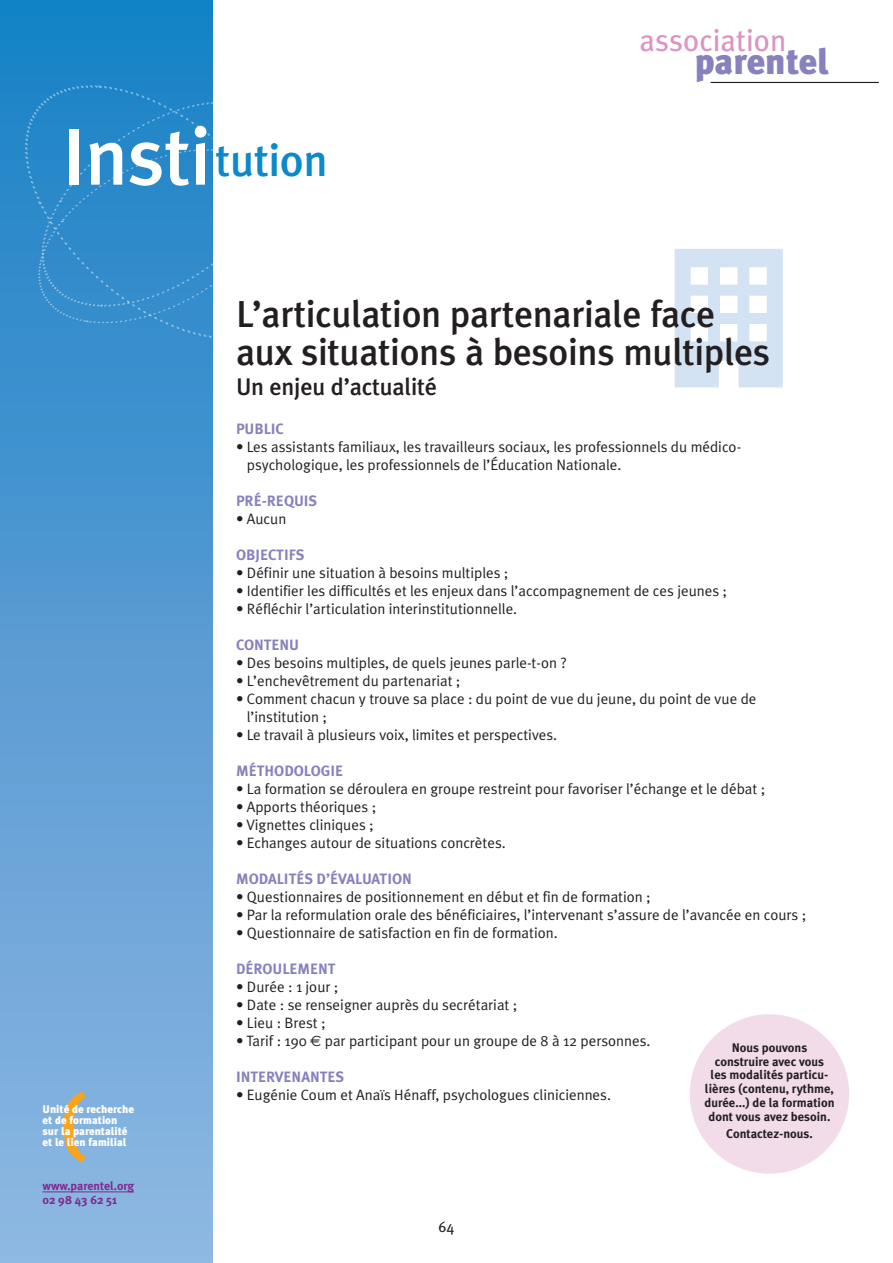
<style>
.page{position:relative;width:893px;height:1263px;background:#fff}
.page>*{position:absolute;margin:0;border:0;box-sizing:border-box;transform-origin:0 0}
.t1{font:500 45.3px "Meta Plus";letter-spacing:-.01em;color:#0c89cb}
.Titre{font:500 37.5px/37.5px "Meta Plus";letter-spacing:-.01em;color:#231f20}
.t2{font:900 36px "Meta Plus";color:#8781bd}
.t3{font:30.6px "Meta Plus";color:#dc94c0}
.Titre-2{font:500 24px "Meta Plus";letter-spacing:-.01em;color:#231f20}
.Txt{font:15px/18px "Meta Plus Normal";color:#231f20}
.Sous-titre{font:700 15px "Meta Plus";color:#8781bd}
.Sous-titre-2{font:15px "Meta Plus Normal";color:#231f20}
.t4{font:15px "Meta Plus";color:#231f20}
.t5{font:700 12.6px/13.8px "Meta Plus";color:#231f20;text-align:center}
.t6{font:700 12px/13.5px "Meta Plus";color:#802990}
.t7{font:900 10.95px/10.9px "Meta Plus";color:#fff}
.s1{font-size:80.85px;color:#fff}
.s2{font-family:"Euro Sans"}
</style>
<div class="page">
<svg style="left:0;top:0;width:213px;height:1263px;background:#5fa0d5"></svg>
<svg style="left:0;top:75px;width:213px;height:275px;background:#2d8aca"></svg>
<hr style="left:43px;top:1191px;width:91px;height:1px;background:#802990">
<hr style="left:711px;top:82px;width:168px;height:1px;background:#231f20">
<svg style="left:64px;top:1091px;width:21px;height:71px"></svg>
<div style="left:690px;top:1014px;width:159px;height:160px;background:#f2dcea;border-radius:50%"></div>
<svg style="left:675px;top:249px;width:108px;height:138px"></svg>
<h1 class="t1" style="left:62px;top:134px;width:267px"><span class="s1">Insti</span>tution</h1>
<h3 class="t3" style="left:640px;top:22px;width:148px">association</h3>
<h3 class="t2" style="left:695px;top:40px;width:136px">parentel</h3>
<p class="t7" style="left:43px;top:1104px;width:93px">Unité de recherche et de formation sur la parentalité et le lien familial</p>
<p class="t6" style="left:43px;top:1179px;width:93px">www.parentel.org<br>02 98 43 62 51</p>
<p class="Titre" style="left:236px;top:295px;width:536px">L’articulation partenariale face aux situations à besoins multiples</p>
<p class="Titre-2" style="left:236px;top:372px;width:202px">Un enjeu d’actualité</p>
<p class="Sous-titre" style="left:236px;top:420px;width:49px">PUBLIC</p>
<p class="Txt" style="left:247px;top:437px;width:496px;text-indent:-11px">• Les assistants familiaux, les travailleurs sociaux, les professionnels du médico&shy;psychologique, les professionnels de l’Éducation Nationale.</p>
<p class="Sous-titre" style="left:236px;top:492px;width:83px">PRÉ-REQUIS</p>
<p class="Sous-titre-2" style="left:236px;top:510px;width:52px">• Aucun</p>
<p class="Sous-titre" style="left:236px;top:546px;width:70px">OBJECTIFS</p>
<p class="Txt" style="left:236px;top:563px;width:274px">• Définir une situation à besoins multiples ;</p>
<p class="Txt" style="left:236px;top:581px;width:493px">• Identifier les difficultés et les enjeux dans l’accompagnement de ces jeunes ;</p>
<p class="Txt" style="left:236px;top:599px;width:283px">• Réfléchir l’articulation interinstitutionnelle.</p>
<p class="Sous-titre" style="left:236px;top:636px;width:65px">CONTENU</p>
<p class="Txt" style="left:236px;top:653px;width:332px">• Des besoins multiples, de quels jeunes parle-t-on ?</p>
<p class="Txt" style="left:236px;top:671px;width:226px">• L’enchevêtrement du partenariat ;</p>
<p class="Txt" style="left:247px;top:689px;width:511px;text-indent:-11px">• Comment chacun y trouve sa place : du point de vue du jeune, du point de vue de l’institution ;</p>
<p class="Txt" style="left:236px;top:725px;width:323px">• Le travail à plusieurs voix, limites et perspectives.</p>
<p class="Sous-titre" style="left:236px;top:762px;width:109px">MÉTHODOLOGIE</p>
<p class="Txt" style="left:236px;top:779px;width:531px">• La formation se déroulera en groupe restreint pour favoriser l’échange et le débat ;</p>
<p class="Txt" style="left:236px;top:797px;width:142px">• Apports théoriques ;</p>
<p class="Txt" style="left:236px;top:815px;width:139px">• Vignettes cliniques ;</p>
<p class="Txt" style="left:236px;top:833px;width:271px">• Echanges autour de situations concrètes.</p>
<p class="Sous-titre" style="left:236px;top:870px;width:177px">MODALITÉS D’ÉVALUATION</p>
<p class="Txt" style="left:236px;top:887px;width:416px">• Questionnaires de positionnement en début et fin de formation ;</p>
<p class="Txt" style="left:236px;top:905px;width:572px">• Par la reformulation orale des bénéficiaires, l’intervenant s’assure de l’avancée en cours ;</p>
<p class="Txt" style="left:236px;top:923px;width:323px">• Questionnaire de satisfaction en fin de formation.</p>
<p class="Sous-titre" style="left:236px;top:960px;width:101px">DÉROULEMENT</p>
<p class="Txt" style="left:236px;top:977px;width:104px">• Durée : 1 jour ;</p>
<p class="Txt" style="left:236px;top:995px;width:283px">• Date : se renseigner auprès du secrétariat ;</p>
<p class="Txt" style="left:236px;top:1013px;width:91px">• Lieu : Brest ;</p>
<p class="Txt" style="left:236px;top:1031px;width:416px">• Tarif : 190 <span class="s2">€</span> par participant pour un groupe de 8 à 12 personnes.</p>
<p class="Sous-titre" style="left:236px;top:1068px;width:110px">INTERVENANTES</p>
<p class="Txt" style="left:236px;top:1085px;width:376px">• Eugénie Coum et Anaïs Hénaff, psychologues cliniciennes.</p>
<p class="t5" style="left:704px;top:1040px;width:132px">Nous pouvons construire avec vous<br>les modalités particu&shy;lières (contenu, rythme, durée...) de la formation dont vous avez besoin.</p>
<p class="t5" style="left:726px;top:1127px;width:88px">Contactez-nous.</p>
<p class="t4" style="left:439px;top:1218px;width:17px">64</p>
</div>
